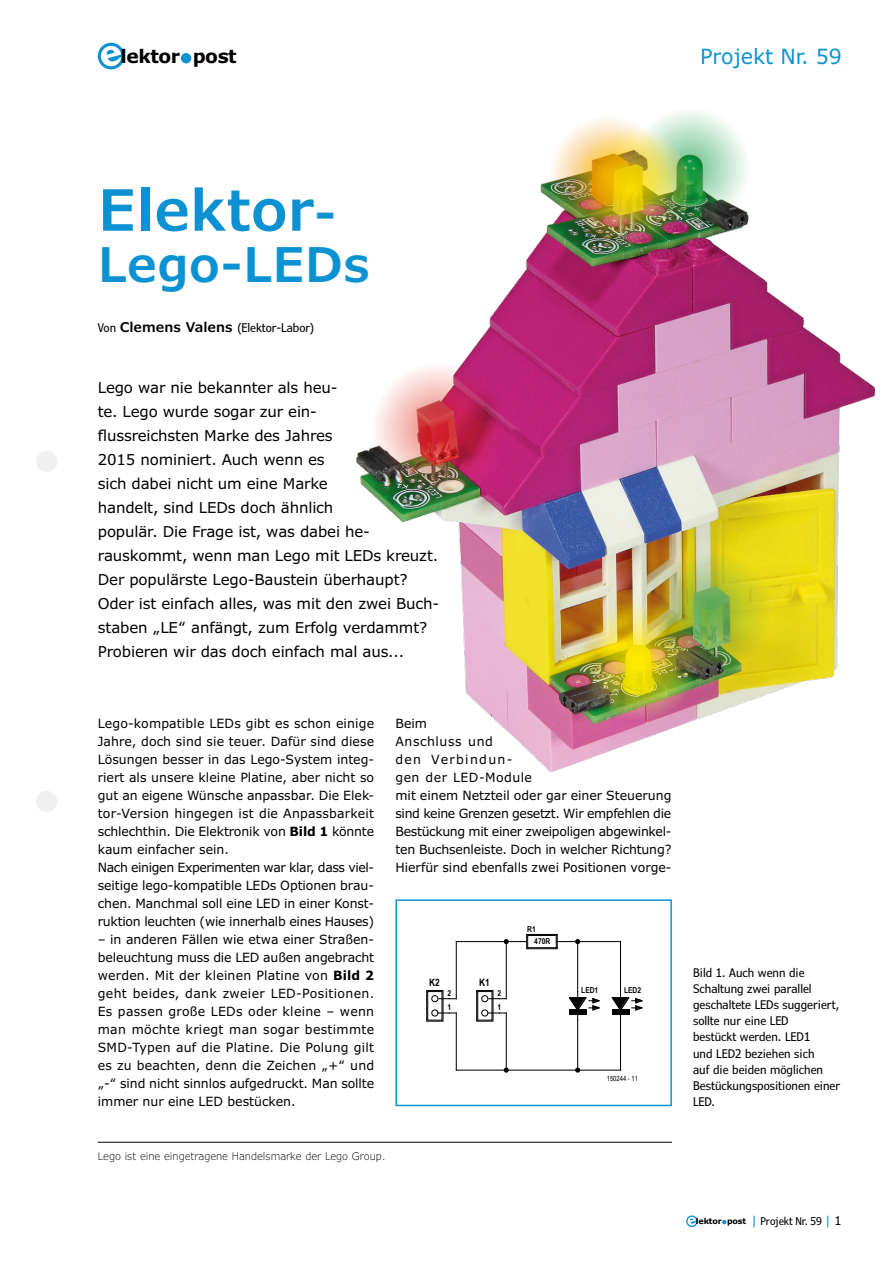
<style>
.page{position:relative;width:893px;height:1263px;background:#fff}
.page>*{position:absolute;margin:0;border:0;box-sizing:border-box;transform-origin:0 0}
.t1{font:600 57px "Verdana Pro";color:#0c92d2}
.t2{font:600 48px "Verdana Pro";color:#0c92d2}
.t3{font:21px "Verdana Pro";color:#0c92d2}
.t4{font:700 18.6px "Verdana Pro";letter-spacing:-.025em;color:#000}
.summary{font:15px/24px "Verdana Pro";letter-spacing:-.01em;color:#000}
.bodytext{font:12.75px/18px "Verdana Pro";letter-spacing:-.01em;color:#000;text-align:justify}
.author{font:condensed 12px/16.2px "Verdana Pro";color:#000}
.t5{font:condensed 10.8px "Verdana Pro";color:#000}
.article_number{font:300 10.5px "Verdana Pro";color:#000}
.t6{font:700 10.2px "Arial Narrow";color:#010102}
.t7{font:700 8.1px/12.3px "Arial Narrow";color:#010102}
.t8{font:700 8.1px "Verdana Pro";letter-spacing:-.025em;color:#000}
.t9{font:7.2px "Arial Narrow";color:#010102}
.s1{font-size:48px}
.s2{font-weight:600;font-stretch:normal;font-size:13.5px}
.s3{font-weight:700}
.s4{font-stretch:normal;font-size:12.15px;color:#0c92d2}
.s5{font-stretch:normal;font-size:12.15px}
</style>
<div class="page">
<div style="left:36px;top:451px;width:21px;height:21px;background:#f0f0f0;border-radius:50%"></div>
<div style="left:36px;top:791px;width:21px;height:21px;background:#f0f0f0;border-radius:50%"></div>
<div style="left:98px;top:43px;width:26px;height:26px;background:#0c92d2;border-radius:50%"></div>
<svg style="left:100px;top:46px;width:21px;height:21px"></svg>
<div style="left:181px;top:53px;width:10px;height:10px;background:#0c92d2;border-radius:50%"></div>
<svg style="left:686px;top:1215px;width:12px;height:12px"></svg>
<svg style="left:687px;top:1217px;width:9px;height:9px"></svg>
<svg style="left:722px;top:1220px;width:4px;height:4px"></svg>
<img style="left:356px;top:111px;width:519px;height:662px">
<div style="left:431px;top:1009px;width:7px;height:7px;border:1px solid #010102;border-radius:50%"></div>
<div style="left:431px;top:995px;width:7px;height:7px;border:1px solid #010102;border-radius:50%"></div>
<div style="left:426px;top:990px;width:17px;height:32px;border:1px solid #010102"></div>
<div style="left:427px;top:991px;width:15px;height:30px;border:1px solid #010102"></div>
<div style="left:481px;top:1009px;width:7px;height:7px;border:1px solid #010102;border-radius:50%"></div>
<div style="left:481px;top:995px;width:7px;height:7px;border:1px solid #010102;border-radius:50%"></div>
<div style="left:476px;top:990px;width:17px;height:32px;border:1px solid #010102"></div>
<div style="left:477px;top:991px;width:15px;height:30px;border:1px solid #010102"></div>
<div style="left:526px;top:934px;width:32px;height:15px;border:1px solid #010102"></div>
<svg style="left:569px;top:991px;width:31px;height:30px"></svg>
<svg style="left:612px;top:991px;width:30px;height:30px"></svg>
<svg style="left:438px;top:998px;width:18px;height:1px"></svg>
<hr style="left:456px;top:941px;width:1px;height:58px;background:#010102">
<hr style="left:456px;top:941px;width:51px;height:1px;background:#010102">
<svg style="left:488px;top:998px;width:18px;height:1px"></svg>
<hr style="left:506px;top:941px;width:1px;height:58px;background:#010102">
<svg style="left:504px;top:939px;width:23px;height:5px"></svg>
<hr style="left:620px;top:941px;width:1px;height:51px;background:#010102">
<hr style="left:577px;top:941px;width:44px;height:1px;background:#010102">
<hr style="left:577px;top:941px;width:1px;height:51px;background:#010102">
<svg style="left:556px;top:939px;width:24px;height:5px"></svg>
<hr style="left:577px;top:1019px;width:1px;height:51px;background:#010102">
<svg style="left:437px;top:1012px;width:19px;height:1px"></svg>
<hr style="left:456px;top:1012px;width:1px;height:58px;background:#010102">
<hr style="left:456px;top:1069px;width:51px;height:1px;background:#010102">
<hr style="left:620px;top:1019px;width:1px;height:51px;background:#010102">
<hr style="left:577px;top:1069px;width:44px;height:1px;background:#010102">
<hr style="left:506px;top:1069px;width:72px;height:1px;background:#010102">
<svg style="left:487px;top:1012px;width:19px;height:1px"></svg>
<hr style="left:506px;top:1012px;width:1px;height:58px;background:#010102">
<svg style="left:575px;top:1067px;width:5px;height:6px"></svg>
<svg style="left:504px;top:1067px;width:5px;height:6px"></svg>
<div style="left:395px;top:899px;width:277px;height:207px;border:2px solid #0c92d2"></div>
<hr style="left:98px;top:1142px;width:574px;height:1px;background:#000">
<h3 class="t4" style="left:121px;top:45px;width:118px">lektor post</h3>
<h3 class="t3" style="left:700px;top:43px;width:143px">Projekt Nr. 59</h3>
<p class="t1" style="left:98px;top:173px;width:241px">Elektor<span class="s1">-</span></p>
<p class="t2" style="left:98px;top:233px;width:274px">Lego-LEDs</p>
<p class="author" style="left:98px;top:320px;width:218px">Von <span class="s2">Clemens Valens</span> (Elektor-Labor)</p>
<p class="summary" style="left:98px;top:376px;width:343px">Lego war nie bekannter als heu-<br>te. Lego wurde sogar zur ein-<br>flussreichsten Marke des Jahres<br>2015 nominiert. Auch wenn es<br>sich dabei nicht um eine Marke<br>handelt, sind LEDs doch ähnlich<br>populär. Die Frage ist, was dabei he&shy;rauskommt, wenn man Lego mit LEDs kreuzt.<br>Der populärste Lego-Baustein überhaupt?<br>Oder ist einfach alles, was mit den zwei Buch&shy;staben „LE“ anfängt, zum Erfolg verdammt?<br>Probieren wir das doch einfach mal aus...</p>
<p class="bodytext" style="left:98px;top:715px;width:278px">Lego-kompatible LEDs gibt es schon einige Jahre, doch sind sie teuer. Dafür sind diese Lösungen besser in das Lego-System integ&shy;riert als unsere kleine Platine, aber nicht so gut an eigene Wünsche anpassbar. Die Elek&shy;tor-Version hingegen ist die Anpassbarkeit schlechthin. Die Elektronik von <span class="s3">Bild 1</span> könnte kaum einfacher sein.</p>
<p class="bodytext" style="left:98px;top:859px;width:278px">Nach einigen Experimenten war klar, dass viel&shy;seitige lego-kompatible LEDs Optionen brau&shy;chen. Manchmal soll eine LED in einer Konst&shy;ruktion leuchten (wie innerhalb eines Hauses)</p>
<p class="bodytext" style="left:98px;top:931px;width:278px">– in anderen Fällen wie etwa einer Straßen&shy;beleuchtung muss die LED außen angebracht werden. Mit der kleinen Platine von <span class="s3">Bild 2 </span>geht beides, dank zweier LED-Positionen.<br>Es passen große LEDs oder kleine – wenn man möchte kriegt man sogar bestimmte SMD-Typen auf die Platine. Die Polung gilt es zu beachten, denn die Zeichen „+“ und „-“ sind nicht sinnlos aufgedruckt. Man sollte immer nur eine LED bestücken.</p>
<p class="bodytext" style="left:395px;top:715px;width:278px;text-align:left">Beim<br>Anschluss und<br>den Verbindun-<br>gen der LED-Module<br>mit einem Netzteil oder gar einer Steuerung sind keine Grenzen gesetzt. Wir empfehlen die<br>Bestückung mit einer zweipoligen abgewinkel&shy;ten Buchsenleiste. Doch in welcher Richtung?<br>Hierfür sind ebenfalls zwei Positionen vorge-</p>
<p class="t6" style="left:429px;top:975px;width:12px">K2</p>
<p class="t7" style="left:448px;top:987px;width:5px">2</p>
<p class="t7" style="left:448px;top:1001px;width:5px">1</p>
<p class="t6" style="left:479px;top:975px;width:12px">K1</p>
<p class="t7" style="left:498px;top:987px;width:5px">2</p>
<p class="t7" style="left:498px;top:1001px;width:5px">1</p>
<p class="t7" style="left:534px;top:922px;width:17px;text-indent:-7px">R1<br>470R</p>
<p class="t7" style="left:581px;top:984px;width:19px">LED1</p>
<p class="t7" style="left:624px;top:984px;width:19px">LED2</p>
<p class="t9" style="left:607px;top:1073px;width:33px">150244 - 11</p>
<p class="article_number" style="left:98px;top:1150px;width:289px">Lego ist eine eingetragene Handelsmarke der Lego Group.</p>
<p class="author" style="left:693px;top:964px;width:149px">Bild 1. Auch wenn die<br>Schaltung zwei parallel geschaltete LEDs suggeriert, sollte nur eine LED<br>bestückt werden. LED1<br>und LED2 beziehen sich<br>auf die beiden möglichen<br>Bestückungspositionen einer<br>LED.</p>
<p class="t8" style="left:696px;top:1216px;width:52px">lektor post</p>
<p class="t5" style="left:751px;top:1214px;width:92px"><span class="s4">|</span> Projekt Nr. 59 <span class="s4">|</span> <span class="s5">1</span></p>
</div>
